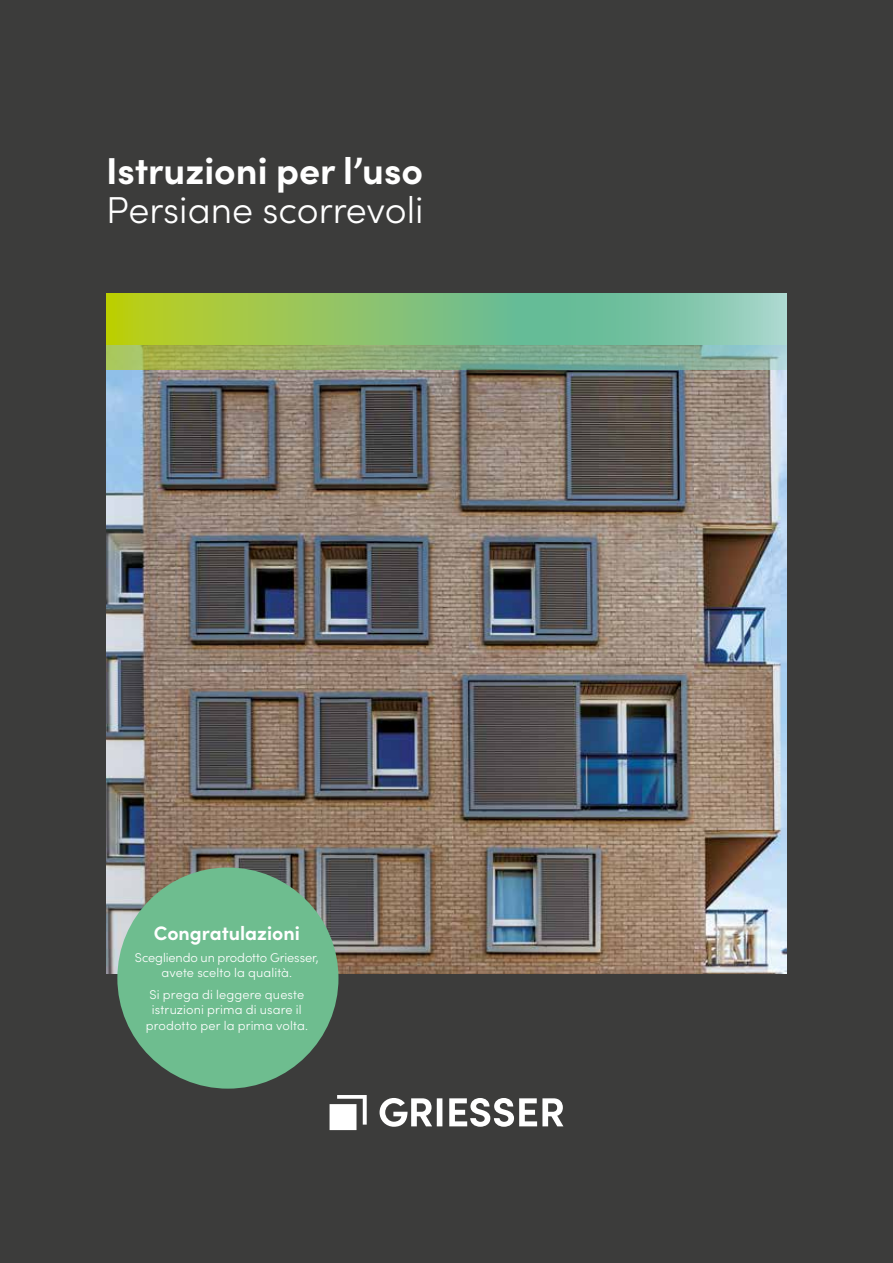
<style>
.page{position:relative;width:893px;height:1263px;background:#3c3c3b}
.page>*{position:absolute;margin:0;border:0;box-sizing:border-box;transform-origin:0 0}
.t1{font:700 37.5px "Sofia Pro";color:#fff}
.t2{font:300 37.5px "Sofia Pro";color:#fff}
.t3{font:700 19.5px "Sofia Pro";color:#fff}
.t4{font:300 12.75px/15.3px "Sofia Pro";letter-spacing:.01em;color:#fff;text-align:center}
</style>
<div class="page">
<img style="left:106px;top:370px;width:681px;height:604px">
<svg style="left:106px;top:293px;width:681px;height:51px;background:#8cc578"></svg>
<svg style="left:106px;top:344px;width:681px;height:26px;background:#8eaf80"></svg>
<svg style="left:330px;top:1095px;width:233px;height:35px"></svg>
<div style="left:117px;top:867px;width:221px;height:222px;background:#6ebd8f;border-radius:50%"></div>
<h1 class="t1" style="left:106px;top:142px;width:318px">Istruzioni per l’uso</h1>
<h1 class="t2" style="left:106px;top:182px;width:319px">Persiane scorrevoli</h1>
<h2 class="t3" style="left:154px;top:918px;width:147px">Congratulazioni</h2>
<p class="t4" style="left:135px;top:949px;width:185px">Scegliendo un prodotto Griesser, avete scelto la qualità.</p>
<p class="t4" style="left:146px;top:986px;width:164px">Si prega di leggere queste istruzioni prima di usare il prodotto per la prima volta.</p>
</div>
